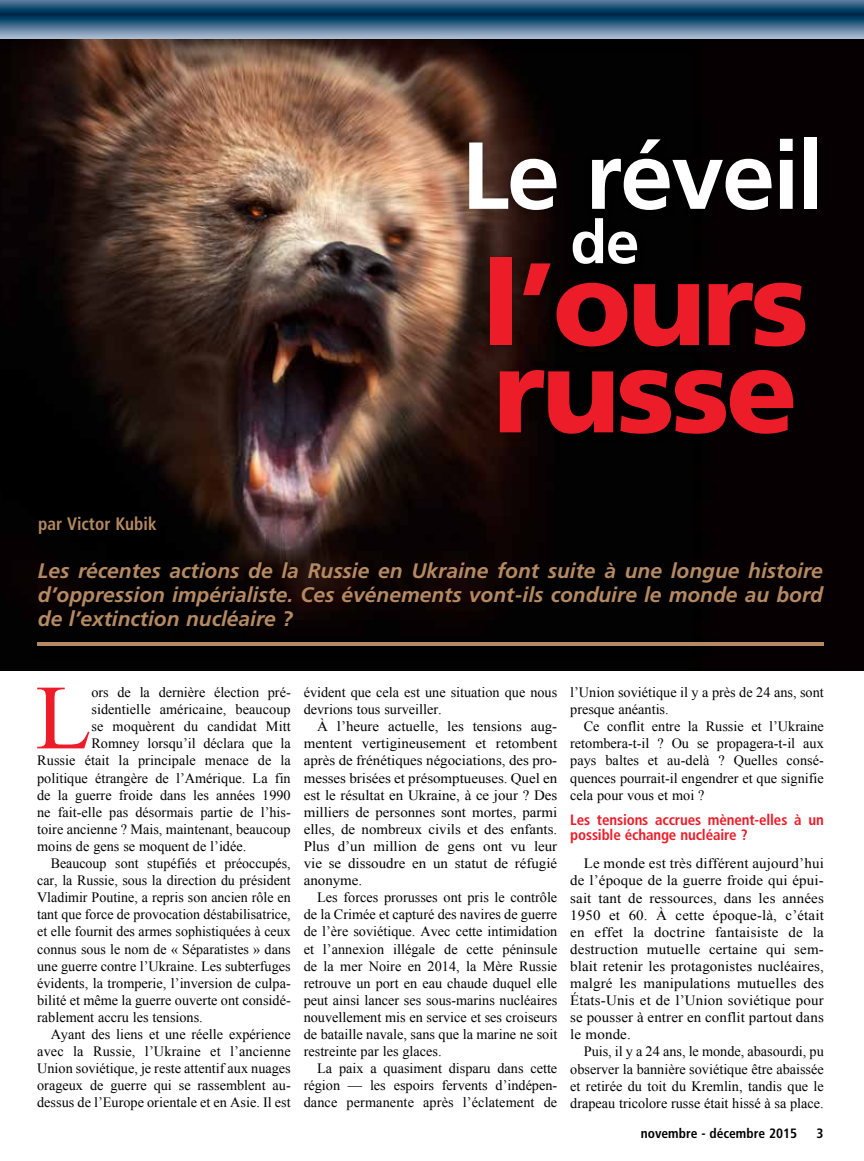
<style>
.page{position:relative;width:864px;height:1161px;background:#fff}
.page>*{position:absolute;margin:0;border:0;box-sizing:border-box;transform-origin:0 0}
.t1{font:900 117px "Frutiger";letter-spacing:-.03em;color:#ed1c29}
.t2{font:700 94.95px "Frutiger";letter-spacing:-.02em;color:#fff}
.t3{font:91.8px "Times New Roman";color:#ed1c29}
.t4{font:700 60px "Frutiger";color:#fff}
.t5{font:italic 700 21px/24px "Frutiger";color:#b58962;text-align:justify}
.t6{font:700 condensed 18px "Frutiger";color:#b58962;scale:.96 1}
.t7{font:700 condensed 15px/15px "Frutiger";letter-spacing:-.01em;color:#ed1c29}
.t8{font:14.25px/17.1px "Times New Roman";color:#000;text-align:justify}
.t9{font:14.25px/17.1px "Times New Roman";color:#000;text-align:justify;scale:1.05 1}
.t10{font:700 condensed 13.5px "Frutiger";color:#000}
</style>
<div class="page">
<img style="left:1px;top:55px;width:863px;height:616px">
<div style="left:0;top:0;width:864px;height:55px;background:#000;opacity:.3"></div>
<svg style="left:0;top:0;width:864px;height:39px;background:#3d6788"></svg>
<div style="left:483px;top:249px;width:332px;height:108px;background:#000;opacity:.35"></div>
<div style="left:461px;top:130px;width:367px;height:91px;background:#000;opacity:.35"></div>
<div style="left:492px;top:362px;width:312px;height:82px;background:#000"></div>
<div style="left:565px;top:211px;width:82px;height:64px;background:#000"></div>
<div style="left:30px;top:643px;width:801px;height:19px;background:#000"></div>
<hr style="left:38px;top:642px;width:786px;height:3px;background:#b58962">
<h2 class="t2" style="left:462px;top:120px;width:364px">Le réveil</h2>
<h3 class="t4" style="left:571px;top:207px;width:70px">de</h3>
<h1 class="t1" style="left:482px;top:233px;width:329px">l’ours</h1>
<p class="t6" style="left:38px;top:513px;width:125px">par Victor Kubik</p>
<h1 class="t1" style="left:493px;top:321px;width:306px">russe</h1>
<h3 class="t5" style="left:38px;top:558px;width:787px">Les récentes actions de la Russie en Ukraine font suite à une longue histoire d’oppression impérialiste. Ces événements vont-ils conduire le monde au bord de l’extinction nucléaire ?</h3>
<h3 class="t3" style="left:35px;top:653px;width:58px">L</h3>
<p class="t8" style="left:91px;top:683px;width:201px">ors de la dernière élection pré-</p>
<p class="t8" style="left:91px;top:700px;width:201px">sidentielle américaine, beaucoup</p>
<p class="t8" style="left:91px;top:718px;width:201px">se moquèrent du candidat Mitt</p>
<p class="t8" style="left:91px;top:735px;width:201px">Romney lorsqu’il déclara que la</p>
<p class="t8" style="left:37px;top:752px;width:255px">Russie était la principale menace de la</p>
<p class="t8" style="left:37px;top:769px;width:255px">politique étrangère de l’Amérique. La fin</p>
<p class="t8" style="left:37px;top:786px;width:255px">de la guerre froide dans les années 1990</p>
<p class="t8" style="left:37px;top:803px;width:255px">ne fait-elle pas désormais partie de l’his-</p>
<p class="t8" style="left:37px;top:820px;width:255px">toire ancienne ? Mais, maintenant, beaucoup</p>
<p class="t8" style="left:37px;top:837px;width:211px">moins de gens se moquent de l’idée.</p>
<p class="t8" style="left:51px;top:854px;width:242px">Beaucoup sont stupéfiés et préoccupés,</p>
<p class="t8" style="left:37px;top:871px;width:255px">car, la Russie, sous la direction du président</p>
<p class="t8" style="left:37px;top:889px;width:255px">Vladimir Poutine, a repris son ancien rôle en</p>
<p class="t8" style="left:37px;top:906px;width:255px">tant que force de provocation déstabilisatrice,</p>
<p class="t8" style="left:37px;top:923px;width:255px">et elle fournit des armes sophistiquées à ceux</p>
<p class="t8" style="left:37px;top:940px;width:255px">connus sous le nom de « Séparatistes » dans</p>
<p class="t8" style="left:37px;top:957px;width:255px">une guerre contre l’Ukraine. Les subterfuges</p>
<p class="t8" style="left:37px;top:974px;width:255px">évidents, la tromperie, l’inversion de culpa-</p>
<p class="t8" style="left:37px;top:991px;width:255px">bilité et même la guerre ouverte ont considé-</p>
<p class="t8" style="left:37px;top:1008px;width:167px">rablement accru les tensions.</p>
<p class="t8" style="left:51px;top:1025px;width:242px">Ayant des liens et une réelle expérience</p>
<p class="t8" style="left:37px;top:1042px;width:255px">avec la Russie, l’Ukraine et l’ancienne</p>
<p class="t8" style="left:37px;top:1060px;width:255px">Union soviétique, je reste attentif aux nuages</p>
<p class="t8" style="left:37px;top:1077px;width:255px">orageux de guerre qui se rassemblent au-</p>
<p class="t8" style="left:37px;top:1094px;width:255px">dessus de l’Europe orientale et en Asie. Il est</p>
<p class="t8" style="left:304px;top:683px;width:255px">évident que cela est une situation que nous devrions tous surveiller.</p>
<p class="t9" style="left:304px;top:718px;width:243px;text-indent:14px">À l’heure actuelle, les tensions aug&shy;mentent vertigineusement et retombent après de frénétiques négociations, des pro&shy;messes brisées et présomptueuses. Quel en est le résultat en Ukraine, à ce jour ? Des milliers de personnes sont mortes, parmi elles, de nombreux civils et des enfants.<br>Plus d’un million de gens ont vu leur vie se dissoudre en un statut de réfugié anonyme.</p>
<p class="t8" style="left:304px;top:889px;width:255px;text-indent:13px">Les forces prorusses ont pris le contrôle de la Crimée et capturé des navires de guerre de l’ère soviétique. Avec cette intimidation et l’annexion illégale de cette péninsule de la mer Noire en 2014, la Mère Russie retrouve un port en eau chaude duquel elle peut ainsi lancer ses sous-marins nucléaires nouvellement mis en service et ses croiseurs de bataille navale, sans que la marine ne soit restreinte par les glaces.</p>
<p class="t8" style="left:304px;top:1060px;width:255px;text-indent:13px">La paix a quasiment disparu dans cette région — les espoirs fervents d’indépen&shy;dance permanente après l’éclatement de</p>
<p class="t8" style="left:570px;top:683px;width:255px">l’Union soviétique il y a près de 24 ans, sont presque anéantis.</p>
<p class="t8" style="left:570px;top:718px;width:255px;text-indent:13px">Ce conflit entre la Russie et l’Ukraine retombera-t-il ? Ou se propagera-t-il aux pays baltes et au-delà ? Quelles consé&shy;quences pourrait-il engendrer et que signifie cela pour vous et moi ?</p>
<p class="t7" style="left:570px;top:813px;width:255px">Les tensions accrues mènent-elles à un possible échange nucléaire ?</p>
<p class="t9" style="left:570px;top:855px;width:243px;text-indent:14px">Le monde est très différent aujourd’hui de l’époque de la guerre froide qui épui&shy;sait tant de ressources, dans les années 1950 et 60. À cette époque-là, c’était en effet la doctrine fantaisiste de la destruction mutuelle certaine qui sem&shy;blait retenir les protagonistes nucléaires, malgré les manipulations mutuelles des États-Unis et de l’Union soviétique pour se pousser à entrer en conflit partout dans le monde.</p>
<p class="t8" style="left:570px;top:1043px;width:255px;text-indent:13px">Puis, il y a 24 ans, le monde, abasourdi, pu observer la bannière soviétique être abaissée et retirée du toit du Kremlin, tandis que le drapeau tricolore russe était hissé à sa place.</p>
<p class="t10" style="left:641px;top:1125px;width:158px">novembre - décembre 2015</p>
<p class="t10" style="left:816px;top:1125px;width:9px">3</p>
</div>
